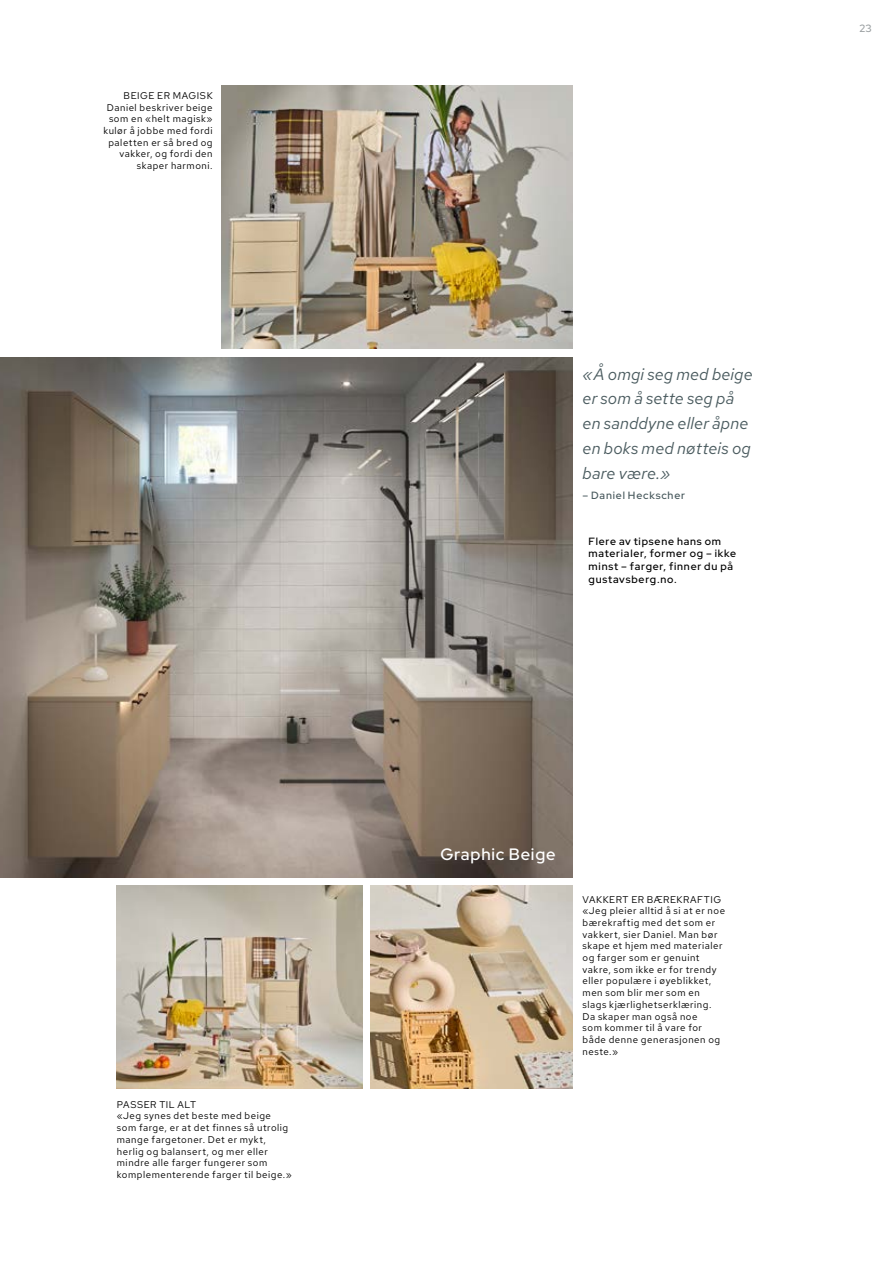
<style>
.page{position:relative;width:893px;height:1263px;background:#fff}
.page>*{position:absolute;margin:0;border:0;box-sizing:border-box;transform-origin:0 0}
.t1{font:italic 16.5px/24.8px "Red Hat Text";letter-spacing:.005em;color:#495a5e}
.t2{font:500 16.5px "Red Hat Display";letter-spacing:.05em;color:#fff}
.t3{font:500 10.5px/12.6px "Red Hat Display";letter-spacing:.075em;color:#000}
.t4{font:500 10.5px "Red Hat Display";letter-spacing:.075em;color:#495a5e}
.t5{font:500 10.5px "Red Hat Display";color:#9a9fa1}
.t6{font:9.75px/11.7px "Red Hat Text";letter-spacing:.055em;color:#000}
</style>
<div class="page">
<img style="left:0;top:357px;width:573px;height:520px">
<img style="left:117px;top:886px;width:245px;height:202px">
<img style="left:371px;top:886px;width:202px;height:202px">
<img style="left:222px;top:85px;width:351px;height:264px">
<p class="t6" style="left:103px;top:89px;width:111px;text-align:right">BEIGE ER MAGISK<br>Daniel beskriver beige som en «helt magisk» kulør å jobbe med fordi paletten er så bred og vakker, og fordi den skaper harmoni.</p>
<p class="t6" style="left:117px;top:1098px;width:176px">PASSER TIL ALT<br>«Jeg synes det beste med beige som farge, er at det finnes så utrolig mange fargetoner. Det er mykt, herlig og balansert, og mer eller mindre alle farger fungerer som komplementerende farger til beige.»</p>
<p class="t5" style="left:859px;top:21px;width:14px">23</p>
<h1 class="t1" style="left:583px;top:361px;width:172px">«Å omgi seg med beige er som å sette seg på en sanddyne eller åpne en boks med nøtteis og bare være.»</h1>
<p class="t4" style="left:583px;top:488px;width:104px">– Daniel Heckscher</p>
<p class="t3" style="left:588px;top:534px;width:149px">Flere av tipsene hans om materialer, former og – ikke minst – farger, finner du på gustavsberg.no.</p>
<h1 class="t2" style="left:440px;top:844px;width:117px">Graphic Beige</h1>
<p class="t6" style="left:583px;top:893px;width:144px">VAKKERT ER BÆREKRAFTIG «Jeg pleier alltid å si at er noe bærekraftig med det som er vakkert, sier Daniel. Man bør skape et hjem med materialer og farger som er genuint vakre, som ikke er for trendy eller populære i øyeblikket, men som blir mer som en slags kjærlighetserklæring.<br>Da skaper man også noe<br>som kommer til å vare for både denne generasjonen og neste.»</p>
</div>
